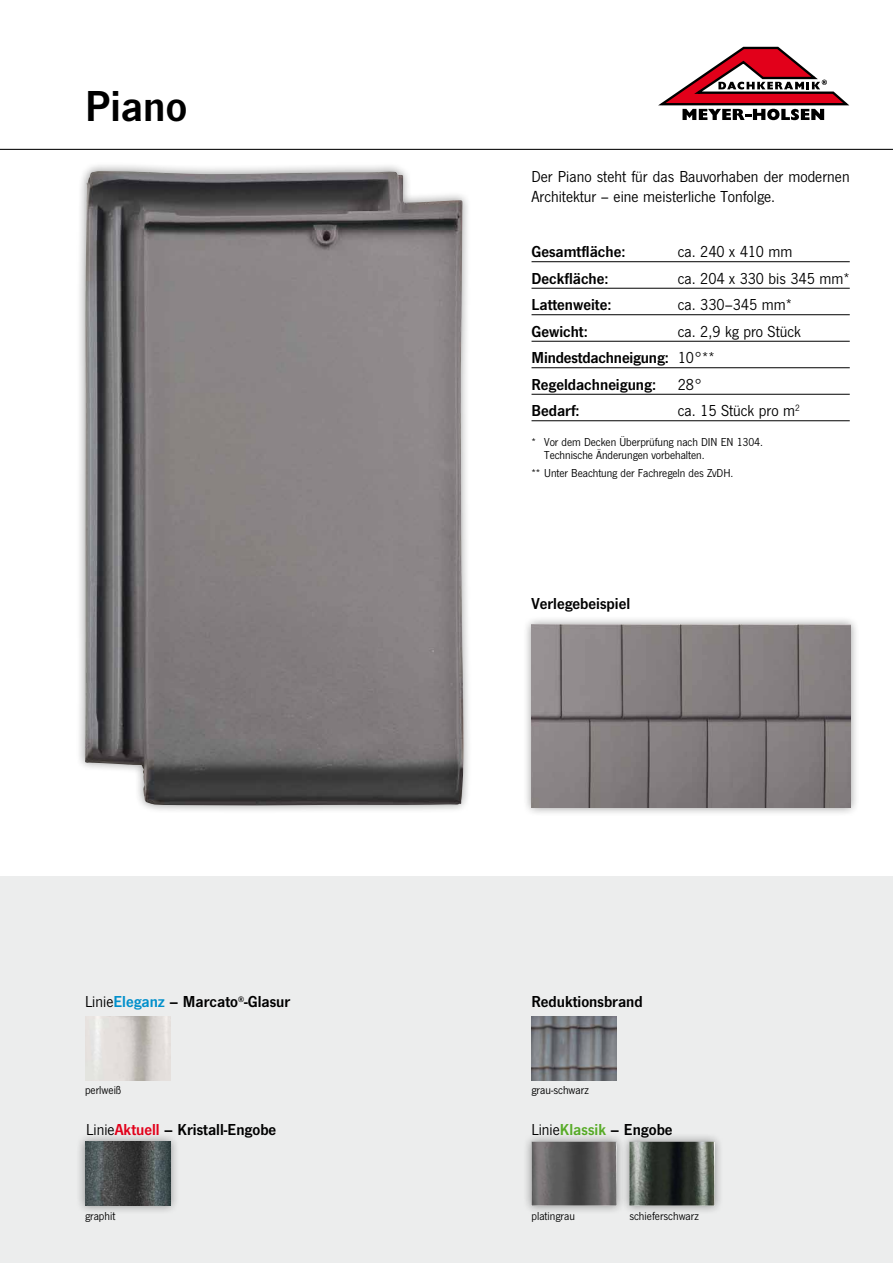
<style>
.page{position:relative;width:893px;height:1263px;background:#fff}
.page>*{position:absolute;margin:0;border:0;box-sizing:border-box;transform-origin:0 0}
.t1{font:45px "News Got Dem";color:#000}
.t2{font:16.5px/26.5px "News Got Dem";color:#000}
.t3{font:16.5px/19.8px "News Got";color:#000}
.t4{font:16.5px "News Got Dem";color:#57ab27}
.t5{font:12px/13.5px "News Got";letter-spacing:-.005em;color:#000}
.s1{font-family:"News Got"}
.s2{color:#008fcb}
.s3{color:#e2001a}
.s4{font-family:"News Got";color:#000}
.s5{color:#000}
</style>
<div class="page">
<svg style="left:658px;top:47px;width:192px;height:73px"></svg>
<hr style="left:531px;top:261px;width:319px;height:1px;background:#000">
<hr style="left:531px;top:288px;width:319px;height:1px;background:#000">
<hr style="left:531px;top:314px;width:319px;height:1px;background:#000">
<hr style="left:531px;top:341px;width:319px;height:1px;background:#000">
<hr style="left:531px;top:367px;width:319px;height:1px;background:#000">
<hr style="left:531px;top:394px;width:319px;height:1px;background:#000">
<hr style="left:531px;top:420px;width:319px;height:1px;background:#000">
<hr style="left:0;top:149px;width:893px;height:1px;background:#000">
<div style="left:523px;top:615px;width:336px;height:201px;background:#000;opacity:.4"></div>
<img style="left:531px;top:624px;width:319px;height:183px">
<div style="left:76px;top:162px;width:396px;height:652px;background:#000;opacity:.4"></div>
<img style="left:85px;top:171px;width:378px;height:634px">
<div style="left:0;top:876px;width:893px;height:387px;background:#eceded"></div>
<div style="left:76px;top:1133px;width:103px;height:82px;background:#000;opacity:.4"></div>
<img style="left:85px;top:1142px;width:85px;height:63px">
<div style="left:620px;top:1133px;width:103px;height:82px;background:#000;opacity:.4"></div>
<img style="left:629px;top:1142px;width:85px;height:63px">
<div style="left:523px;top:1133px;width:103px;height:82px;background:#000;opacity:.4"></div>
<img style="left:531px;top:1142px;width:86px;height:63px">
<img style="left:85px;top:1016px;width:85px;height:64px">
<img style="left:531px;top:1016px;width:86px;height:64px">
<h1 class="t1" style="left:85px;top:79px;width:104px">Piano</h1>
<p class="t3" style="left:531px;top:167px;width:320px">Der Piano steht für das Bauvorhaben der modernen<br>Architektur – eine meisterliche Tonfolge.</p>
<p class="t2" style="left:531px;top:238px;width:95px">Gesamtfläche:</p>
<p class="t3" style="left:678px;top:242px;width:116px">ca. 240 x 410 mm</p>
<p class="t2" style="left:531px;top:265px;width:79px">Deckfläche:</p>
<p class="t3" style="left:678px;top:268px;width:173px">ca. 204 x 330 bis 345 mm*</p>
<p class="t2" style="left:531px;top:291px;width:81px">Lattenweite:</p>
<p class="t3" style="left:678px;top:295px;width:116px">ca. 330–345 mm*</p>
<p class="t2" style="left:531px;top:318px;width:58px">Gewicht:</p>
<p class="t3" style="left:678px;top:321px;width:125px">ca. 2,9 kg pro Stück</p>
<p class="t2" style="left:531px;top:344px;width:185px">Mindestdachneigung: <span class="s1">10°**<br></span>Regeldachneigung:</p>
<p class="t3" style="left:678px;top:374px;width:26px">28°</p>
<p class="t2" style="left:531px;top:397px;width:50px">Bedarf:</p>
<p class="t3" style="left:678px;top:401px;width:124px">ca. 15 Stück pro m<sup>2</sup></p>
<p class="t5" style="left:544px;top:435px;width:220px;text-indent:-13px">* Vor dem Decken Überprüfung nach DIN EN 1304.<br>Technische Änderungen vorbehalten.</p>
<p class="t5" style="left:531px;top:466px;width:203px">** Unter Beachtung der Fachregeln des ZvDH.</p>
<p class="t2" style="left:531px;top:590px;width:100px">Verlegebeispiel</p>
<p class="t2" style="left:85px;top:989px;width:207px"><span class="s1">Linie</span><span class="s2">Eleganz</span> – Marcato<sup>®</sup>-Glasur</p>
<p class="t2" style="left:531px;top:989px;width:113px">Reduktionsbrand</p>
<p class="t5" style="left:85px;top:1084px;width:38px">perlweiß</p>
<p class="t5" style="left:531px;top:1084px;width:59px">grau-schwarz</p>
<p class="t2" style="left:86px;top:1116px;width:191px"><span class="s1">Linie</span><span class="s3">Aktuell</span> – Kristall-Engobe</p>
<p class="t5" style="left:85px;top:1209px;width:32px">graphit</p>
<p class="t4" style="left:531px;top:1120px;width:143px"><span class="s4">Linie</span>Klassik <span class="s5">– Engobe</span></p>
<p class="t5" style="left:531px;top:1209px;width:45px">platingrau</p>
<p class="t5" style="left:629px;top:1209px;width:71px">schieferschwarz</p>
</div>
